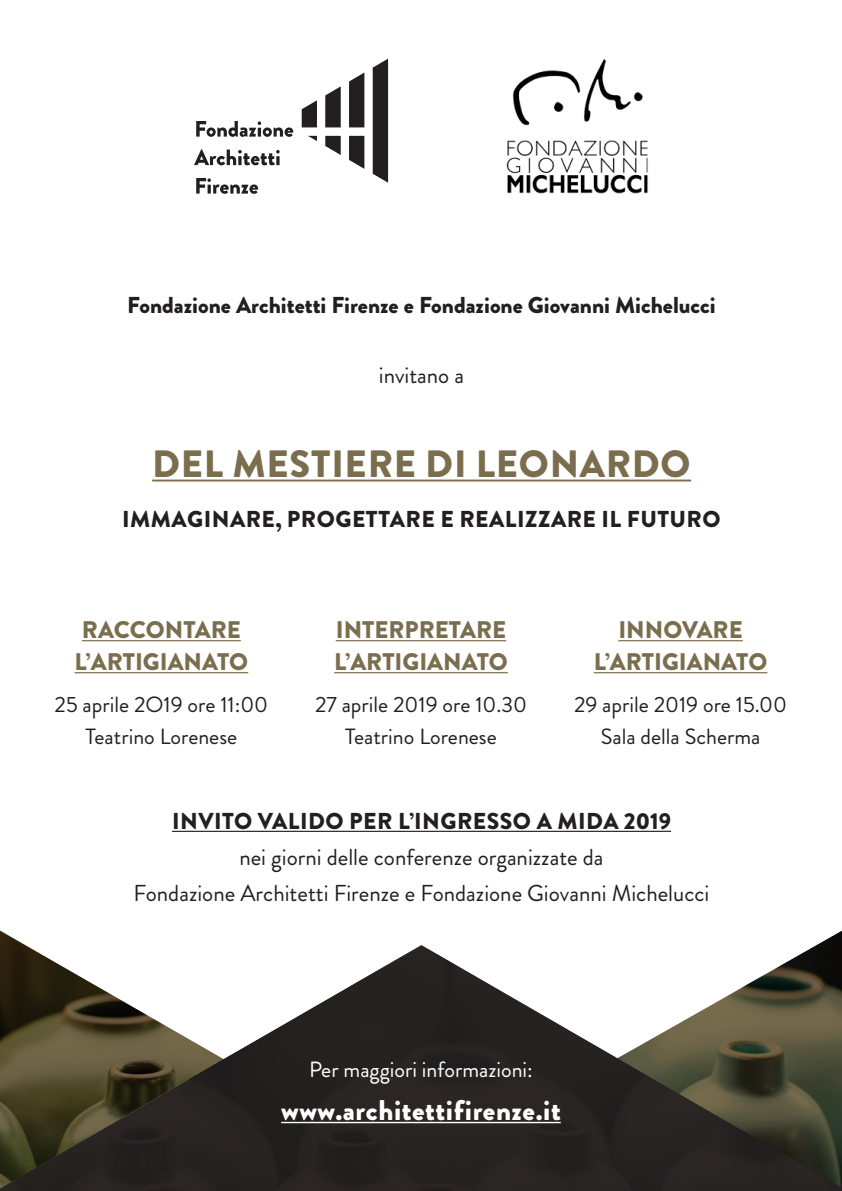
<style>
.page{position:relative;width:842px;height:1191px;background:#fff}
.page>*{position:absolute;margin:0;border:0;box-sizing:border-box;transform-origin:0 0}
.t1{font:900 38px "Brandon Grotesque";letter-spacing:.02em;color:#7b6e4e}
.t2{font:900 28.4px "Brandon Grotesque";letter-spacing:.02em;color:#fff}
.t3{font:900 24px/32px "Brandon Grotesque";color:#7b6e4e;text-align:center}
.t4{font:23px/36px "Brandon Grotesque";color:#231f20;text-align:center}
.t5{font:900 23px "Brandon Grotesque";color:#231f20}
.t6{font:900 23px "Brandon Grotesque";letter-spacing:.02em;color:#231f20}
.t7{font:22px "Brandon Grotesque";color:#231f20}
.t8{font:22px "Brandon Grotesque";color:#fff}
.s1{font-weight:900}
</style>
<div class="page">
<svg style="left:0;top:945px;width:842px;height:246px;fill:#2a2623"></svg>
<hr style="left:152px;top:479px;width:539px;height:2px;background:#7b6e4e">
<hr style="left:172px;top:830px;width:499px;height:2px;background:#231f20">
<img style="left:506px;top:59px;width:142px;height:135px">
<svg style="left:302px;top:59px;width:86px;height:124px"></svg>
<svg style="left:196px;top:121px;width:97px;height:16px"></svg>
<svg style="left:194px;top:149px;width:86px;height:16px"></svg>
<svg style="left:196px;top:178px;width:62px;height:16px"></svg>
<hr style="left:82px;top:640px;width:159px;height:1px;background:#7b6e4e">
<hr style="left:75px;top:672px;width:173px;height:1px;background:#7b6e4e">
<hr style="left:336px;top:640px;width:170px;height:1px;background:#7b6e4e">
<hr style="left:334px;top:672px;width:174px;height:1px;background:#7b6e4e">
<hr style="left:618px;top:640px;width:125px;height:1px;background:#7b6e4e">
<hr style="left:594px;top:672px;width:173px;height:1px;background:#7b6e4e">
<hr style="left:281px;top:1121px;width:280px;height:2px;background:#fff">
<p class="t5" style="left:127px;top:288px;width:590px">Fondazione Architetti Firenze e Fondazione Giovanni Michelucci</p>
<p class="t4" style="left:379px;top:357px;width:87px">invitano a</p>
<p class="t1" style="left:152px;top:437px;width:540px">DEL MESTIERE DI LEONARDO</p>
<p class="t6" style="left:122px;top:502px;width:600px">IMMAGINARE, PROGETTARE E REALIZZARE IL FUTURO</p>
<p class="t3" style="left:75px;top:614px;width:175px">RACCONTARE<br>L’ARTIGIANATO</p>
<p class="t7" style="left:55px;top:689px;width:215px">25 aprile 2O19 ore 11:00</p>
<p class="t7" style="left:86px;top:721px;width:153px">Teatrino Lorenese</p>
<p class="t3" style="left:334px;top:614px;width:175px;text-align:left">INTERPRETARE<br>L’ARTIGIANATO</p>
<p class="t7" style="left:315px;top:689px;width:213px">27 aprile 2019 ore 10.30</p>
<p class="t7" style="left:345px;top:721px;width:153px">Teatrino Lorenese</p>
<p class="t3" style="left:594px;top:614px;width:175px">INNOVARE<br>L’ARTIGIANATO</p>
<p class="t7" style="left:574px;top:689px;width:215px">29 aprile 2019 ore 15.00</p>
<p class="t7" style="left:601px;top:721px;width:161px">Sala della Scherma</p>
<p class="t4" style="left:133px;top:803px;width:577px"><span class="s1">INVITO VALIDO PER L’INGRESSO A MIDA 2019<br></span>nei giorni delle conferenze organizzate da<br>Fondazione Architetti Firenze e Fondazione Giovanni Michelucci</p>
<p class="t8" style="left:309px;top:1054px;width:225px">Per maggiori informazioni:</p>
<p class="t2" style="left:281px;top:1089px;width:281px">www.architettifirenze.it</p>
</div>
